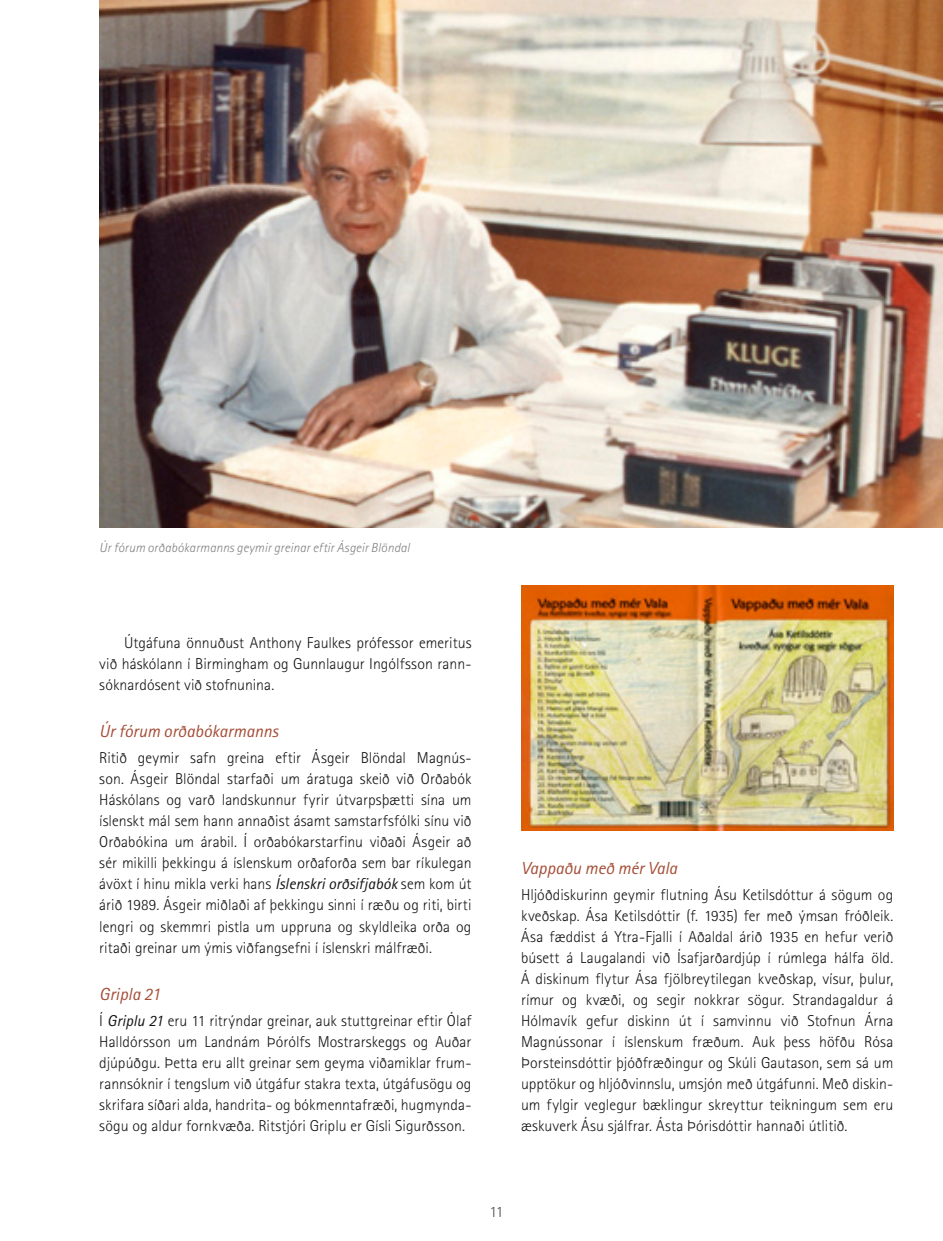
<style>
.page{position:relative;width:943px;height:1241px;background:#fff}
.page>*{position:absolute;margin:0;border:0;box-sizing:border-box;transform-origin:0 0}
.t1{font:italic 17.5px "Rotis Sans Serif";color:#a54e37}
.t2{font:300 15.75px/21px "Rotis Sans Serif";letter-spacing:.005em;color:#131413;text-align:justify}
.t3{font:300 15.75px "Rotis Sans Serif";color:#4d4d4c}
.t4{font:italic 300 13.12px "Rotis Sans Serif";letter-spacing:.005em;color:#818181}
.s1{font-weight:400;font-style:italic}
</style>
<div class="page">
<img style="left:99px;top:0;width:844px;height:527px">
<img style="left:521px;top:585px;width:372px;height:245px">
<p class="t4" style="left:99px;top:540px;width:312px">Úr fórum orðabókarmanns geymir greinar eftir Ásgeir Blöndal</p>
<p class="t2" style="left:99px;top:632px;width:374px;text-indent:25px">Útgáfuna önnuðust Anthony Faulkes prófessor emeritus við háskólann í Birmingham og Gunnlaugur Ingólfsson rann&shy;sóknardósent við stofnunina.</p>
<p class="t1" style="left:99px;top:721px;width:180px">Úr fórum orðabókarmanns</p>
<p class="t2" style="left:99px;top:747px;width:374px">Ritið geymir safn greina eftir Ásgeir Blöndal Magnús&shy;son. Ásgeir Blöndal starfaði um áratuga skeið við Orðabók Háskólans og varð landskunnur fyrir útvarpsþætti sína um íslenskt mál sem hann annaðist ásamt samstarfsfólki sínu við Orðabókina um árabil. Í orðabókarstarfinu viðaði Ásgeir að sér mikilli þekkingu á íslenskum orðaforða sem bar ríkulegan ávöxt í hinu mikla verki hans <span class="s1">Íslenskri orðsifjabók</span> sem kom út árið 1989. Ásgeir miðlaði af þekkingu sinni í ræðu og riti, birti lengri og skemmri pistla um uppruna og skyldleika orða og ritaði greinar um ýmis viðfangsefni í íslenskri málfræði.</p>
<p class="t1" style="left:99px;top:983px;width:63px">Gripla 21</p>
<p class="t2" style="left:99px;top:1009px;width:374px">Í <span class="s1">Griplu 21</span> eru 11 ritrýndar greinar, auk stuttgreinar eftir Ólaf Halldórsson um Landnám Þórólfs Mostrarskeggs og Auðar djúpúðgu. Þetta eru allt greinar sem geyma viðamiklar frum&shy;rannsóknir í tengslum við útgáfur stakra texta, útgáfusögu og skrifara síðari alda, handrita- og bókmenntafræði, hugmynda&shy;sögu og aldur fornkvæða. Ritstjóri Griplu er Gísli Sigurðsson.</p>
<p class="t1" style="left:521px;top:857px;width:158px">Vappaðu með mér Vala</p>
<p class="t2" style="left:521px;top:884px;width:374px">Hljóðdiskurinn geymir flutning Ásu Ketilsdóttur á sögum og kveðskap. Ása Ketilsdóttir (f. 1935) fer með ýmsan fróðleik.<br>Ása fæddist á Ytra-Fjalli í Aðaldal árið 1935 en hefur verið búsett á Laugalandi við Ísafjarðardjúp í rúmlega hálfa öld.<br>Á diskinum flytur Ása fjölbreytilegan kveðskap, vísur, þulur, rímur og kvæði, og segir nokkrar sögur. Strandagaldur á Hólmavík gefur diskinn út í samvinnu við Stofnun Árna Magnússonar í íslenskum fræðum. Auk þess höfðu Rósa Þorsteinsdóttir þjóðfræðingur og Skúli Gautason, sem sá um upptökur og hljóðvinnslu, umsjón með útgáfunni. Með diskin&shy;um fylgir veglegur bæklingur skreyttur teikningum sem eru æskuverk Ásu sjálfrar. Ásta Þórisdóttir hannaði útlitið.</p>
<p class="t3" style="left:489px;top:1201px;width:15px">11</p>
</div>
